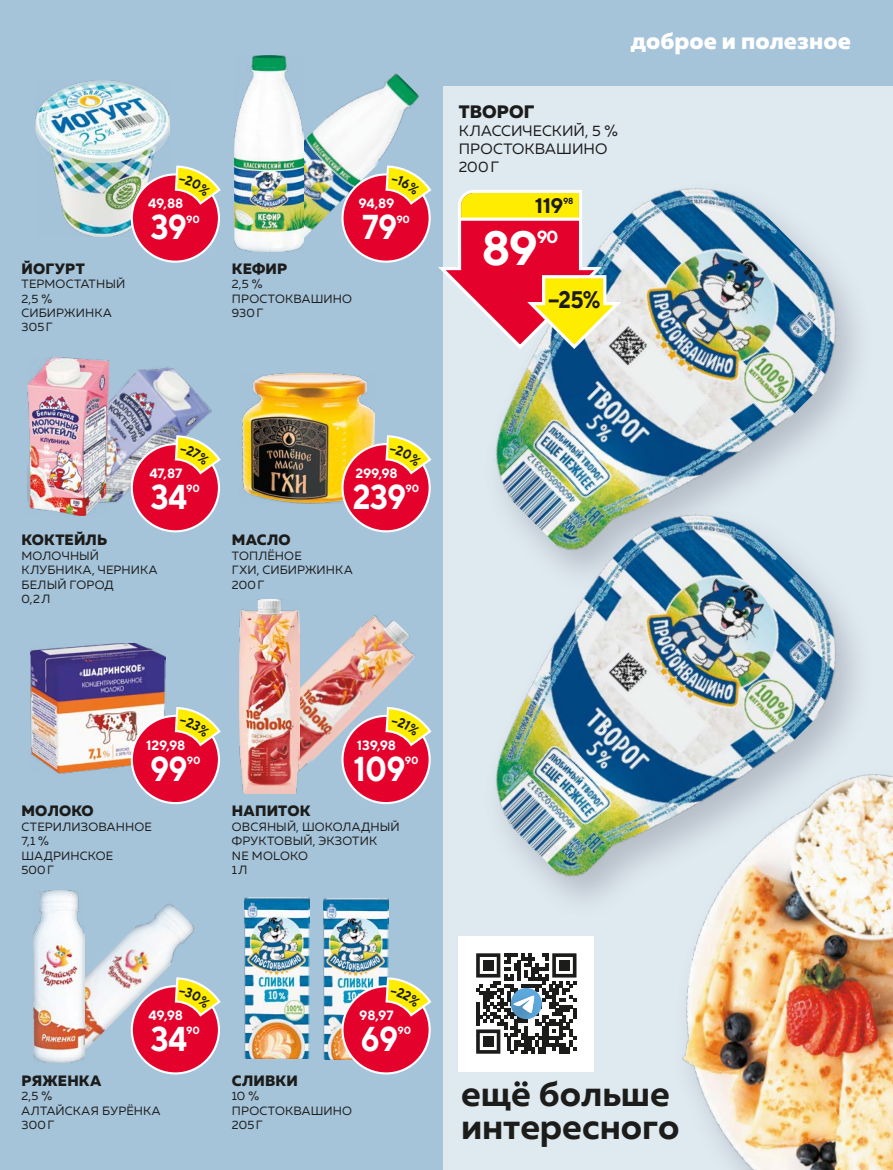
<style>
.page{position:relative;width:893px;height:1170px;background:#fff}
.page>*{position:absolute;margin:0;border:0;box-sizing:border-box;transform-origin:0 0}
.t1{font:700 48px "TT Norms";color:#fff}
.t2{font:700 36px/33px "Muller";color:#1c1c1b}
.t3{font:700 34.5px "TT Norms";letter-spacing:-.025em;color:#fff;scale:.9 1}
.t4{font:800 24px "Muller";color:#fff}
.t5{font:700 24px "TT Norms";color:#1c1c1b;scale:.9 1}
.t6{font:700 21px "TT Norms";color:#1c1c1b}
.t7{font:800 18px "Muller";color:#1c1c1b}
.t8{font:700 17.55px "TT Norms";color:#fff}
.t9{font:800 15px "Muller";letter-spacing:.01em;color:#1c1c1b}
.t10{font:15px/18px "Muller";color:#1c1c1b}
.t11{font:700 13.5px "TT Norms";letter-spacing:-.015em;color:#fff}
.t12{font:12px/14.4px "Muller";letter-spacing:.01em;color:#1c1c1b}
.t13{font:700 10.5px "TT Norms";letter-spacing:-.025em;color:#fff}
.t14{font:700 8.7px "TT Norms";color:#1c1c1b}
</style>
<div class="page">
<div style="left:442px;top:0;width:451px;height:1169px;background:#dfe9f0"></div>
<img style="left:442px;top:147px;width:415px;height:326px">
<img style="left:442px;top:473px;width:415px;height:451px">
<img style="left:658px;top:748px;width:235px;height:421px">
<div style="left:0;top:0;width:442px;height:1169px;background:#a5c3d9"></div>
<div style="left:442px;top:0;width:451px;height:85px;background:#a5c3d9"></div>
<div style="left:459px;top:935px;width:135px;height:135px;background:#fff"></div>
<svg style="left:476px;top:953px;width:100px;height:100px"></svg>
<img style="left:35px;top:81px;width:135px;height:155px">
<img style="left:304px;top:73px;width:116px;height:175px">
<img style="left:51px;top:357px;width:161px;height:164px">
<img style="left:27px;top:358px;width:82px;height:157px">
<img style="left:242px;top:373px;width:132px;height:130px">
<img style="left:235px;top:55px;width:69px;height:196px">
<img style="left:31px;top:643px;width:135px;height:130px">
<img style="left:300px;top:615px;width:115px;height:171px">
<img style="left:239px;top:600px;width:61px;height:193px">
<img style="left:85px;top:904px;width:110px;height:151px">
<img style="left:33px;top:890px;width:52px;height:172px">
<img style="left:244px;top:897px;width:65px;height:161px">
<img style="left:323px;top:898px;width:66px;height:161px">
<div style="left:132px;top:986px;width:87px;height:87px;background:#e4022d;border-radius:50%"></div>
<div style="left:132px;top:174px;width:87px;height:88px;background:#e4022d;border-radius:50%"></div>
<div style="left:131px;top:173px;width:89px;height:90px;border:2px solid #fff;border-radius:50%"></div>
<div style="left:132px;top:444px;width:87px;height:87px;background:#e4022d;border-radius:50%"></div>
<div style="left:132px;top:715px;width:87px;height:88px;background:#e4022d;border-radius:50%"></div>
<div style="left:131px;top:714px;width:89px;height:90px;border:2px solid #fff;border-radius:50%"></div>
<div style="left:342px;top:715px;width:88px;height:88px;background:#e4022d;border-radius:50%"></div>
<div style="left:341px;top:714px;width:90px;height:90px;border:2px solid #fff;border-radius:50%"></div>
<div style="left:342px;top:174px;width:88px;height:88px;background:#e4022d;border-radius:50%"></div>
<div style="left:342px;top:444px;width:88px;height:87px;background:#e4022d;border-radius:50%"></div>
<div style="left:341px;top:443px;width:90px;height:89px;border:2px solid #fff;border-radius:50%"></div>
<div style="left:342px;top:986px;width:88px;height:87px;background:#e4022d;border-radius:50%"></div>
<div style="left:341px;top:985px;width:90px;height:89px;border:2px solid #fff;border-radius:50%"></div>
<svg style="left:174px;top:976px;width:47px;height:93px"></svg>
<svg style="left:174px;top:165px;width:47px;height:93px"></svg>
<svg style="left:174px;top:434px;width:47px;height:93px"></svg>
<svg style="left:174px;top:707px;width:47px;height:92px"></svg>
<svg style="left:384px;top:705px;width:48px;height:94px"></svg>
<svg style="left:384px;top:164px;width:241px;height:187px"></svg>
<svg style="left:384px;top:435px;width:48px;height:92px"></svg>
<svg style="left:384px;top:976px;width:48px;height:93px"></svg>
<p class="t9" style="left:22px;top:259px;width:65px">ЙОГУРТ</p>
<p class="t12" style="left:21px;top:277px;width:105px">ТЕРМОСТАТНЫЙ<br>2,5 %<br>СИБИРЖИНКА<br>305Г</p>
<p class="t11" style="left:148px;top:195px;width:37px">49,88</p>
<h3 class="t3" style="left:151px;top:205px;width:42px">39</h3>
<p class="t13" style="left:186px;top:212px;width:15px">90</p>
<p class="t11" style="left:358px;top:195px;width:38px">94,89</p>
<p class="t9" style="left:232px;top:259px;width:57px">КЕФИР</p>
<p class="t12" style="left:232px;top:277px;width:122px">2,5 %<br>ПРОСТОКВАШИНО<br>930Г</p>
<h3 class="t3" style="left:362px;top:205px;width:40px">79</h3>
<p class="t13" style="left:396px;top:212px;width:15px">90</p>
<h3 class="t4" style="left:630px;top:26px;width:222px">доброе и полезное</h3>
<h3 class="t7" style="left:459px;top:100px;width:77px">ТВОРОГ</h3>
<p class="t10" style="left:459px;top:121px;width:161px">КЛАССИЧЕСКИЙ, 5 %<br>ПРОСТОКВАШИНО<br>200Г</p>
<h3 class="t6" style="left:535px;top:193px;width:30px">119</h3>
<p class="t14" style="left:563px;top:195px;width:12px">98</p>
<h1 class="t1" style="left:481px;top:218px;width:58px">89</h1>
<h3 class="t8" style="left:537px;top:225px;width:23px">90</h3>
<h3 class="t5" style="left:548px;top:284px;width:59px">−25%</h3>
<p class="t11" style="left:149px;top:465px;width:34px">47,87</p>
<p class="t11" style="left:355px;top:465px;width:44px">299,98</p>
<h3 class="t3" style="left:151px;top:475px;width:42px">34</h3>
<p class="t13" style="left:186px;top:482px;width:15px">90</p>
<h3 class="t3" style="left:353px;top:475px;width:61px">239</h3>
<p class="t13" style="left:406px;top:482px;width:15px">90</p>
<p class="t9" style="left:22px;top:530px;width:87px">КОКТЕЙЛЬ</p>
<p class="t12" style="left:21px;top:548px;width:138px">МОЛОЧНЫЙ<br>КЛУБНИКА, ЧЕРНИКА<br>БЕЛЫЙ ГОРОД<br>0,2Л</p>
<p class="t9" style="left:232px;top:530px;width:60px">МАСЛО</p>
<p class="t12" style="left:232px;top:548px;width:122px">ТОПЛЁНОЕ<br>ГХИ, СИБИРЖИНКА<br>200Г</p>
<p class="t11" style="left:146px;top:736px;width:41px">129,98</p>
<p class="t11" style="left:357px;top:736px;width:41px">139,98</p>
<h3 class="t3" style="left:150px;top:746px;width:43px">99</h3>
<p class="t13" style="left:187px;top:753px;width:15px">90</p>
<h3 class="t3" style="left:354px;top:746px;width:59px">109</h3>
<p class="t13" style="left:405px;top:753px;width:15px">90</p>
<p class="t9" style="left:22px;top:801px;width:74px">МОЛОКО</p>
<p class="t12" style="left:21px;top:819px;width:132px">СТЕРИЛИЗОВАННОЕ<br>7,1 %<br>ШАДРИНСКОЕ<br>500Г</p>
<p class="t9" style="left:232px;top:801px;width:80px">НАПИТОК</p>
<p class="t12" style="left:232px;top:819px;width:169px">ОВСЯНЫЙ, ШОКОЛАДНЫЙ<br>ФРУКТОВЫЙ, ЭКЗОТИК<br>NE MOLOKO<br>1Л</p>
<p class="t11" style="left:149px;top:1006px;width:36px">49,98</p>
<p class="t11" style="left:359px;top:1006px;width:36px">98,97</p>
<h3 class="t3" style="left:151px;top:1016px;width:42px">34</h3>
<p class="t13" style="left:186px;top:1023px;width:15px">90</p>
<h3 class="t3" style="left:361px;top:1016px;width:43px">69</h3>
<p class="t13" style="left:398px;top:1023px;width:15px">90</p>
<p class="t9" style="left:22px;top:1070px;width:82px">РЯЖЕНКА</p>
<p class="t12" style="left:21px;top:1088px;width:141px">2,5 %<br>АЛТАЙСКАЯ БУРЁНКА<br>300Г</p>
<p class="t9" style="left:232px;top:1070px;width:67px">СЛИВКИ</p>
<p class="t12" style="left:232px;top:1088px;width:122px">10 %<br>ПРОСТОКВАШИНО<br>205Г</p>
<h2 class="t2" style="left:461px;top:1076px;width:220px">ещё больше интересного</h2>
</div>
